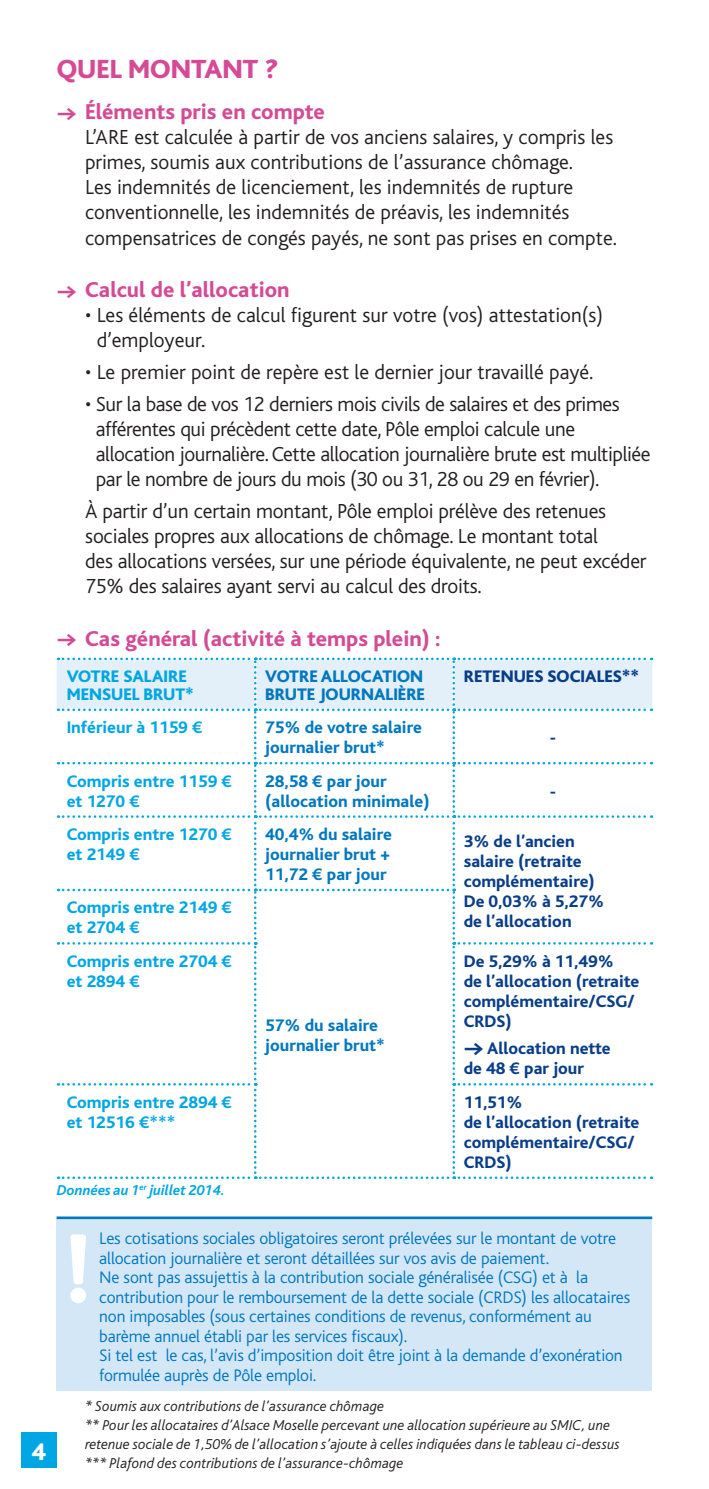
<style>
.page{position:relative;width:709px;height:1489px;background:#fff}
.page>*{position:absolute;margin:0;border:0;box-sizing:border-box;transform-origin:0 0}
.SOUS-TITRE{font:800 27.5px "Bliss";color:#d54a95}
.t1{font:800 25px "Bliss";color:#fff}
.INTERTITRE{font:800 22.5px "Bliss";color:#d54a95}
.TEXTE_COURANT_RET_4M{font:300 21.25px/25px "Bliss";letter-spacing:-.01em;color:#231f20}
.TEXTE_ENCADRÉ_2_BLEU{font:300 17.5px/19.5px "Bliss";letter-spacing:-.01em;color:#0078c0}
.TEXTE_TAB_COL_3{font:800 17.5px/20px "Bliss";color:#083e89}
.TEXTE_TAB_COL_1{font:800 17.5px/20px "Bliss";color:#00a6e4}
.TEXTE_TAB_COL_2{font:800 17.5px/20px "Bliss";color:#0078c0}
.TETIÈRE_TAB_COL_2{font:800 17.5px/17.5px "Bliss";color:#0078c0}
.TEXTE_TAB_COL_1-2{font:800 17.5px/20px "Bliss";color:#083e89}
.TETIÈRE_TAB_COL_1{font:800 17.5px/17.5px "Bliss";color:#00a6e4}
.TETIÈRE_TAB_COL_3{font:800 17.5px "Bliss";color:#083e89}
.NOTE{font:italic 300 15px/18.8px "Bliss";color:#231f20}
.NOTE-2{font:italic 700 15px "Bliss";color:#00a6e4}
.s1{font-family:"Executive";font-weight:700}
.s2{font-weight:700}
.s3{font-family:"Executive";font-weight:700;font-size:22.5px}
</style>
<div class="page">
<div style="left:21px;top:1431px;width:36px;height:36px;background:#00a6e4"></div>
<div style="left:57px;top:1216px;width:595px;height:175px;background:#d4e7f6"></div>
<hr style="left:57px;top:1216px;width:595px;height:2px;background:#0078c0">
<svg style="left:57px;top:657px;width:595px;height:521px"></svg>
<svg style="left:70px;top:1234px;width:16px;height:69px"></svg>
<p class="SOUS-TITRE" style="left:57px;top:54px;width:223px">QUEL MONTANT ?</p>
<p class="INTERTITRE" style="left:57px;top:100px;width:270px"><span class="s1">→</span> Éléments pris en compte</p>
<p class="TEXTE_COURANT_RET_4M" style="left:85px;top:125px;width:530px">L’ARE est calculée à partir de vos anciens salaires, y compris les primes, soumis aux contributions de l’assurance chômage.</p>
<p class="TEXTE_COURANT_RET_4M" style="left:85px;top:175px;width:533px">Les indemnités de licenciement, les indemnités de rupture conventionnelle, les indemnités de préavis, les indemnités compensatrices de congés payés, ne sont pas prises en compte.</p>
<p class="INTERTITRE" style="left:57px;top:278px;width:234px"><span class="s1">→</span> Calcul de l’allocation</p>
<p class="TEXTE_COURANT_RET_4M" style="left:97px;top:303px;width:508px;text-indent:-12px">• Les éléments de calcul figurent sur votre (vos) attestation(s) d’employeur.</p>
<p class="TEXTE_COURANT_RET_4M" style="left:85px;top:360px;width:510px">• Le premier point de repère est le dernier jour travaillé payé.</p>
<p class="TEXTE_COURANT_RET_4M" style="left:96px;top:392px;width:556px;text-indent:-11px">• Sur la base de vos 12 derniers mois civils de salaires et des primes afférentes qui précèdent cette date, Pôle emploi calcule une allocation journalière. Cette allocation journalière brute est multipliée par le nombre de jours du mois (30 ou 31, 28 ou 29 en février).</p>
<p class="TEXTE_COURANT_RET_4M" style="left:85px;top:499px;width:563px">À partir d’un certain montant, Pôle emploi prélève des retenues sociales propres aux allocations de chômage. Le montant total<br>des allocations versées, sur une période équivalente, ne peut excéder 75% des salaires ayant servi au calcul des droits.</p>
<p class="INTERTITRE" style="left:57px;top:627px;width:385px"><span class="s1">→</span> Cas général (activité à temps plein) :</p>
<p class="TETIÈRE_TAB_COL_1" style="left:67px;top:668px;width:129px">VOTRE SALAIRE<br>MENSUEL BRUT*</p>
<p class="TETIÈRE_TAB_COL_2" style="left:265px;top:668px;width:161px">VOTRE ALLOCATION<br>BRUTE JOURNALIÈRE</p>
<p class="TETIÈRE_TAB_COL_3" style="left:464px;top:667px;width:177px">RETENUES SOCIALES**</p>
<p class="TEXTE_TAB_COL_1" style="left:67px;top:717px;width:137px">Inférieur à 1159 <span class="s2">€</span></p>
<p class="TEXTE_TAB_COL_2" style="left:265px;top:717px;width:158px">75% de votre salaire journalier brut*</p>
<p class="TEXTE_TAB_COL_3" style="left:550px;top:727px;width:8px">-</p>
<p class="TEXTE_TAB_COL_1" style="left:67px;top:771px;width:167px">Compris entre 1159 <span class="s2">€ </span>et 1270 <span class="s2">€</span></p>
<p class="TEXTE_TAB_COL_2" style="left:265px;top:771px;width:166px">28,58 <span class="s2">€</span> par jour (allocation minimale)</p>
<p class="TEXTE_TAB_COL_3" style="left:550px;top:781px;width:8px">-</p>
<p class="TEXTE_TAB_COL_1" style="left:67px;top:824px;width:167px">Compris entre 1270 <span class="s2">€ </span>et 2149 <span class="s2">€</span></p>
<p class="TEXTE_TAB_COL_2" style="left:265px;top:824px;width:128px;text-align:justify">40,4% du salaire journalier brut + 11,72 <span class="s2">€</span> par jour</p>
<p class="TEXTE_TAB_COL_3" style="left:464px;top:831px;width:133px">3% de l’ancien salaire (retraite complémentaire)</p>
<p class="TEXTE_TAB_COL_3" style="left:464px;top:891px;width:142px">De 0,03% à 5,27% de l’allocation</p>
<p class="TEXTE_TAB_COL_1" style="left:67px;top:898px;width:167px">Compris entre 2149 <span class="s2">€ </span>et 2704 <span class="s2">€</span></p>
<p class="TEXTE_TAB_COL_1" style="left:67px;top:951px;width:167px">Compris entre 2704 <span class="s2">€ </span>et 2894 <span class="s2">€</span></p>
<p class="TEXTE_TAB_COL_3" style="left:464px;top:951px;width:177px">De 5,29% à 11,49%<br>de l’allocation (retraite complémentaire/CSG/<br>CRDS)</p>
<p class="TEXTE_TAB_COL_1-2" style="left:464px;top:1038px;width:149px"><span class="s3">→</span> Allocation nette de 48 <span class="s2">€</span> par jour</p>
<p class="TEXTE_TAB_COL_1" style="left:67px;top:1092px;width:167px">Compris entre 2894 <span class="s2">€ </span>et 12516 <span class="s2">€***</span></p>
<p class="TEXTE_TAB_COL_3" style="left:464px;top:1092px;width:177px">11,51%<br>de l’allocation (retraite complémentaire/CSG/<br>CRDS)</p>
<p class="NOTE-2" style="left:57px;top:1182px;width:170px">Données au 1<sup>er</sup> juillet 2014.</p>
<p class="TEXTE_TAB_COL_2" style="left:265px;top:1015px;width:121px">57% du salaire journalier brut*</p>
<p class="t1" style="left:32px;top:1438px;width:16px">4</p>
<p class="TEXTE_ENCADRÉ_2_BLEU" style="left:99px;top:1228px;width:518px">Les cotisations sociales obligatoires seront prélevées sur le montant de votre allocation journalière et seront détaillées sur vos avis de paiement.</p>
<p class="TEXTE_ENCADRÉ_2_BLEU" style="left:99px;top:1267px;width:532px">Ne sont pas assujettis à la contribution sociale généralisée (CSG) et à la contribution pour le remboursement de la dette sociale (CRDS) les allocataires non imposables (sous certaines conditions de revenus, conformément au barème annuel établi par les services fiscaux).</p>
<p class="TEXTE_ENCADRÉ_2_BLEU" style="left:99px;top:1345px;width:525px">Si tel est le cas, l’avis d’imposition doit être joint à la demande d’exonération formulée auprès de Pôle emploi.</p>
<p class="NOTE" style="left:85px;top:1397px;width:300px">* Soumis aux contributions de l’assurance chômage</p>
<p class="NOTE" style="left:85px;top:1416px;width:536px">** Pour les allocataires d’Alsace Moselle percevant une allocation supérieure au SMIC, une retenue sociale de 1,50% de l’allocation s’ajoute à celles indiquées dans le tableau ci-dessus</p>
<p class="NOTE" style="left:85px;top:1453px;width:320px">*** Plafond des contributions de l’assurance-chômage</p>
</div>
